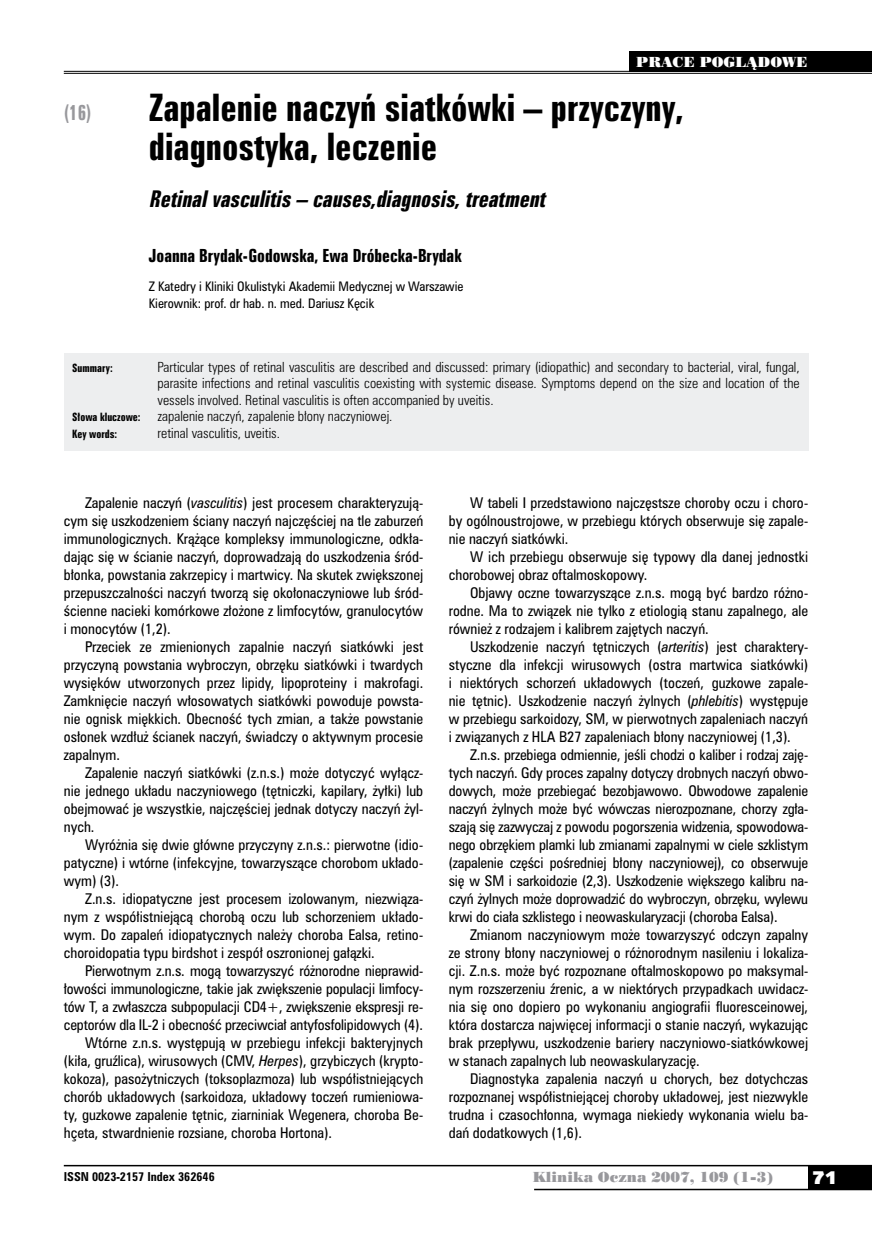
<style>
.page{position:relative;width:872px;height:1234px;background:#fff}
.page>*{position:absolute;margin:0;border:0;box-sizing:border-box;transform-origin:0 0}
.t1{font:34.5px/39px "Zurich Bd X Cn PL";color:#000}
.t2{font:italic 21px "Zurich Bd X Cn PL";color:#000}
.t3{font:19.5px "Zurich Bd X Cn PL";color:#98989c;scale:.9 1}
.t4{font:18px "Humanst 531 U Blk PL";color:#fff}
.t5{font:16.5px "Zurich Bd X Cn PL";color:#000}
.t6{font:13.5px/18px "Zurich Cn PL";color:#000;text-align:justify}
.t7{font:13.5px "Poster Bodoni PL";color:#98989c}
.t8{font:13.5px "Poster Bodoni PL";color:#fff}
.t9{font:12.75px/16.5px "Zurich Lt Cn PL";color:#000;text-align:justify}
.t10{font:12px/16.5px "Zurich Cn PL";color:#000}
.t11{font:700 11.25px "Zurich Cn PL";color:#000}
.t12{font:10.5px "Zurich Bd X Cn PL";color:#000}
.s1{font-style:italic}
</style>
<div class="page">
<div style="left:808px;top:1165px;width:64px;height:24px;background:#000"></div>
<hr style="left:64px;top:1164px;width:808px;height:2px;background:#000">
<hr style="left:534px;top:1188px;width:338px;height:1px;background:#000">
<div style="left:64px;top:353px;width:744px;height:97px;background:#edeeef"></div>
<hr style="left:64px;top:71px;width:808px;height:1px;background:#000">
<hr style="left:64px;top:73px;width:808px;height:1px;background:#000">
<div style="left:630px;top:51px;width:242px;height:21px;background:#000"></div>
<h3 class="t3" style="left:64px;top:100px;width:32px">(16)</h3>
<p class="t8" style="left:636px;top:53px;width:173px">PRACE POGLĄDOWE</p>
<h1 class="t1" style="left:149px;top:88px;width:536px">Zapalenie naczyń siatkówki – przyczyny, diagnostyka, leczenie</h1>
<h2 class="t2" style="left:149px;top:185px;width:403px">Retinalvasculitis– causes,diagnosis,treatment</h2>
<p class="t5" style="left:149px;top:245px;width:314px">Joanna Brydak-Godowska, Ewa Dróbecka-Brydak</p>
<p class="t10" style="left:149px;top:278px;width:316px">Z Katedry i Kliniki Okulistyki Akademii Medycznej w Warszawie<br>Kierownik: prof. dr hab. n. med. Dariusz Kęcik</p>
<p class="t12" style="left:72px;top:360px;width:42px">Summary:</p>
<p class="t9" style="left:157px;top:358px;width:644px">Particular types of retinal vasculitis are described and discussed: primary (idiopathic) and secondary to bacterial, viral, fungal, parasite infections and retinal vasculitis coexisting with systemic disease. Symptoms depend on the size and location of the vessels involved. Retinal vasculitis is often accompanied by uveitis.</p>
<p class="t12" style="left:72px;top:410px;width:70px">Słowa kluczowe:</p>
<p class="t9" style="left:157px;top:408px;width:236px">zapalenie naczyń, zapalenie błony naczyniowej.</p>
<p class="t12" style="left:72px;top:426px;width:46px">Key words:</p>
<p class="t9" style="left:157px;top:424px;width:124px">retinal vasculitis, uveitis.</p>
<p class="t6" style="left:64px;top:493px;width:361px;text-indent:21px">Zapalenie naczyń (<span class="s1">vasculitis</span>) jest procesem charakteryzują&shy;cym się uszkodzeniem ściany naczyń najczęściej na tle zaburzeń immunologicznych. Krążące kompleksy immunologiczne, odkła&shy;dając się w ścianie naczyń, doprowadzają do uszkodzenia śród&shy;błonka, powstania zakrzepicy i martwicy. Na skutek zwiększonej przepuszczalności naczyń tworzą się okołonaczyniowe lub śród&shy;ścienne nacieki komórkowe złożone z limfocytów, granulocytów i monocytów (1,2).</p>
<p class="t6" style="left:64px;top:637px;width:361px;text-indent:21px">Przeciek ze zmienionych zapalnie naczyń siatkówki jest przyczyną powstania wybroczyn, obrzęku siatkówki i twardych wysięków utworzonych przez lipidy, lipoproteiny i makrofagi.<br>Zamknięcie naczyń włosowatych siatkówki powoduje powsta&shy;nie ognisk miękkich. Obecność tych zmian, a także powstanie osłonek wzdłuż ścianek naczyń, świadczy o aktywnym procesie zapalnym.</p>
<p class="t6" style="left:64px;top:763px;width:361px;text-indent:21px">Zapalenie naczyń siatkówki (z.n.s.) może dotyczyć wyłącz&shy;nie jednego układu naczyniowego (tętniczki, kapilary, żyłki) lub obejmować je wszystkie, najczęściej jednak dotyczy naczyń żyl&shy;nych.</p>
<p class="t6" style="left:64px;top:835px;width:361px;text-indent:21px">Wyróżnia się dwie główne przyczyny z.n.s.: pierwotne (idio&shy;patyczne) i wtórne (infekcyjne, towarzyszące chorobom układo&shy;wym) (3).</p>
<p class="t6" style="left:64px;top:889px;width:361px;text-indent:21px">Z.n.s. idiopatyczne jest procesem izolowanym, niezwiąza&shy;nym z współistniejącą chorobą oczu lub schorzeniem układo&shy;wym. Do zapaleń idiopatycznych należy choroba Ealsa, retino&shy;choroidopatia typu birdshot i zespół oszronionej gałązki.</p>
<p class="t6" style="left:85px;top:961px;width:340px">Pierwotnym z.n.s. mogą towarzyszyć różnorodne nieprawid-</p>
<p class="t6" style="left:64px;top:979px;width:361px">łowości immunologiczne, takie jak zwiększenie populacji limfocy-</p>
<p class="t6" style="left:64px;top:997px;width:361px">tów T, a zwłaszcza subpopulacji CD4+, zwiększenie ekspresji re-</p>
<p class="t6" style="left:64px;top:1015px;width:360px">ceptorów dla IL-2 i obecność przeciwciał antyfosfolipidowych (4).</p>
<p class="t6" style="left:85px;top:1033px;width:339px">Wtórne z.n.s. występują w przebiegu infekcji bakteryjnych</p>
<p class="t6" style="left:64px;top:1051px;width:361px">(kiła, gruźlica), wirusowych (CMV, <span class="s1">Herpes</span>), grzybiczych (krypto-</p>
<p class="t6" style="left:64px;top:1069px;width:361px">kokoza), pasożytniczych (toksoplazmoza) lub współistniejących</p>
<p class="t6" style="left:64px;top:1087px;width:361px">chorób układowych (sarkoidoza, układowy toczeń rumieniowa-</p>
<p class="t6" style="left:64px;top:1105px;width:361px">ty, guzkowe zapalenie tętnic, ziarniniak Wegenera, choroba Be-</p>
<p class="t6" style="left:64px;top:1123px;width:270px">hçeta, stwardnienie rozsiane, choroba Hortona).</p>
<p class="t6" style="left:449px;top:493px;width:361px;text-indent:21px">W tabeli I przedstawiono najczęstsze choroby oczu i choro&shy;by ogólnoustrojowe, w przebiegu których obserwuje się zapale&shy;nie naczyń siatkówki.</p>
<p class="t6" style="left:449px;top:547px;width:361px;text-indent:21px">W ich przebiegu obserwuje się typowy dla danej jednostki chorobowej obraz oftalmoskopowy.</p>
<p class="t6" style="left:449px;top:583px;width:361px;text-indent:21px">Objawy oczne towarzyszące z.n.s. mogą być bardzo różno&shy;rodne. Ma to związek nie tylko z etiologią stanu zapalnego, ale również z rodzajem i kalibrem zajętych naczyń.</p>
<p class="t6" style="left:449px;top:637px;width:361px;text-indent:21px">Uszkodzenie naczyń tętniczych (<span class="s1">arteritis</span>) jest charaktery&shy;styczne dla infekcji wirusowych (ostra martwica siatkówki) i niektórych schorzeń układowych (toczeń, guzkowe zapale&shy;nie tętnic). Uszkodzenie naczyń żylnych (<span class="s1">phlebitis</span>) występuje w przebiegu sarkoidozy, SM, w pierwotnych zapaleniach naczyń i związanych z HLA B27 zapaleniach błony naczyniowej (1,3).</p>
<p class="t6" style="left:449px;top:745px;width:361px;text-indent:21px">Z.n.s. przebiega odmiennie, jeśli chodzi o kaliber i rodzaj zaję&shy;tych naczyń. Gdy proces zapalny dotyczy drobnych naczyń obwo&shy;dowych, może przebiegać bezobjawowo. Obwodowe zapalenie naczyń żylnych może być wówczas nierozpoznane, chorzy zgła&shy;szają się zazwyczaj z powodu pogorszenia widzenia, spowodowa&shy;nego obrzękiem plamki lub zmianami zapalnymi w ciele szklistym (zapalenie części pośredniej błony naczyniowej), co obserwuje się w SM i sarkoidozie (2,3). Uszkodzenie większego kalibru na&shy;czyń żylnych może doprowadzić do wybroczyn, obrzęku, wylewu krwi do ciała szklistego i neowaskularyzacji (choroba Ealsa).</p>
<p class="t6" style="left:449px;top:925px;width:361px;text-indent:21px">Zmianom naczyniowym może towarzyszyć odczyn zapalny ze strony błony naczyniowej o różnorodnym nasileniu i lokaliza&shy;cji. Z.n.s. może być rozpoznane oftalmoskopowo po maksymal&shy;nym rozszerzeniu źrenic, a w niektórych przypadkach uwidacz&shy;nia się ono dopiero po wykonaniu angiografii fluoresceinowej, która dostarcza najwięcej informacji o stanie naczyń, wykazując brak przepływu, uszkodzenie bariery naczyniowo-siatkówkowej w stanach zapalnych lub neowaskularyzację.</p>
<p class="t6" style="left:449px;top:1069px;width:361px;text-indent:21px">Diagnostyka zapalenia naczyń u chorych, bez dotychczas rozpoznanej współistniejącej choroby układowej, jest niezwykle trudna i czasochłonna, wymaga niekiedy wykonania wielu ba&shy;dań dodatkowych (1,6).</p>
<p class="t11" style="left:64px;top:1168px;width:152px">ISSN 0023-2157 Index 362646</p>
<p class="t7" style="left:532px;top:1168px;width:242px">Klinika Oczna 2007, 109 (1-3)</p>
<h3 class="t4" style="left:812px;top:1165px;width:26px">71</h3>
</div>
